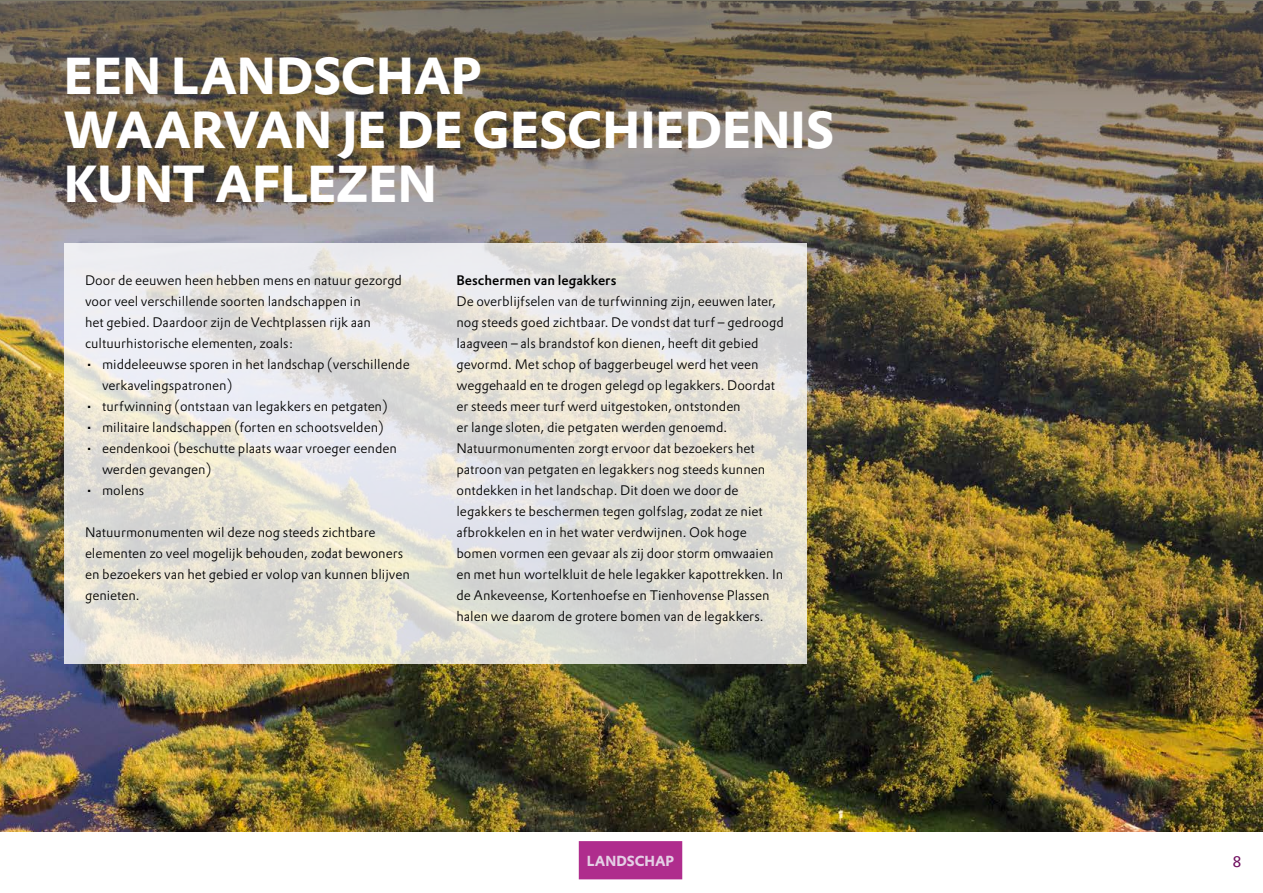
<style>
.page{position:relative;width:1263px;height:893px;background:#fff}
.page>*{position:absolute;margin:0;border:0;box-sizing:border-box;transform-origin:0 0}
.t1{font:700 51px/54px "DTL Prokyon TOT";color:#fff}
.t2{font:15px "DTL Prokyon TOT";color:#701060}
.t3{font:700 14.25px "DTL Prokyon TOT";color:#e2cae3}
.t4{font:300 13.5px/21px "DTL Prokyon TOT";color:#000}
.t5{font:500 13.5px "DTL Prokyon TOT";color:#000}
</style>
<div class="page">
<img style="left:0;top:409px;width:1263px;height:422px">
<img style="left:0;top:0;width:1263px;height:409px">
<svg style="left:64px;top:243px;width:742px;height:420px;background:#e3e1db"></svg>
<div style="left:579px;top:842px;width:102px;height:37px;background:#af2d8d"></div>
<div style="left:579px;top:841px;width:103px;height:38px;border:2px solid #a71681"></div>
<h1 class="t1" style="left:64px;top:48px;width:772px">EEN LANDSCHAP<br>WAARVAN JE DE GESCHIEDENIS<br>KUNT AFLEZEN</h1>
<p class="t4" style="left:85px;top:270px;width:318px">Door de eeuwen heen hebben mens en natuur gezorgd voor veel verschillende soorten landschappen in<br>het gebied. Daardoor zijn de Vechtplassen rijk aan cultuurhistorische elementen, zoals:</p>
<p class="t4" style="left:102px;top:354px;width:309px;text-indent:-17px">• middeleeuwse sporen in het landschap (verschillende verkavelingspatronen)</p>
<p class="t4" style="left:85px;top:396px;width:304px">• turfwinning (ontstaan van legakkers en petgaten)</p>
<p class="t4" style="left:85px;top:417px;width:300px">• militaire landschappen (forten en schootsvelden)</p>
<p class="t4" style="left:102px;top:438px;width:296px;text-indent:-17px">• eendenkooi (beschutte plaats waar vroeger eenden werden gevangen)</p>
<p class="t4" style="left:85px;top:480px;width:61px">• molens</p>
<p class="t4" style="left:85px;top:522px;width:326px">Natuurmonumenten wil deze nog steeds zichtbare elementen zo veel mogelijk behouden, zodat bewoners en bezoekers van het gebied er volop van kunnen blijven genieten.</p>
<p class="t5" style="left:456px;top:272px;width:162px">Beschermen van legakkers</p>
<p class="t4" style="left:456px;top:291px;width:329px">De overblijfselen van de turfwinning zijn, eeuwen later, nog steeds goed zichtbaar. De vondst dat turf – gedroogd laagveen – als brandstof kon dienen, heeft dit gebied gevormd. Met schop of baggerbeugel werd het veen weggehaald en te drogen gelegd op legakkers. Doordat er steeds meer turf werd uitgestoken, ontstonden<br>er lange sloten, die petgaten werden genoemd.<br>Natuurmonumenten zorgt ervoor dat bezoekers het patroon van petgaten en legakkers nog steeds kunnen ontdekken in het landschap. Dit doen we door de legakkers te beschermen tegen golfslag, zodat ze niet afbrokkelen en in het water verdwijnen. Ook hoge bomen vormen een gevaar als zij door storm omwaaien en met hun wortelkluit de hele legakker kapottrekken. In de Ankeveense, Kortenhoefse en Tienhovense Plassen halen we daarom de grotere bomen van de legakkers.</p>
<p class="t3" style="left:587px;top:851px;width:89px">LANDSCHAP</p>
<p class="t2" style="left:1232px;top:852px;width:11px">8</p>
</div>
